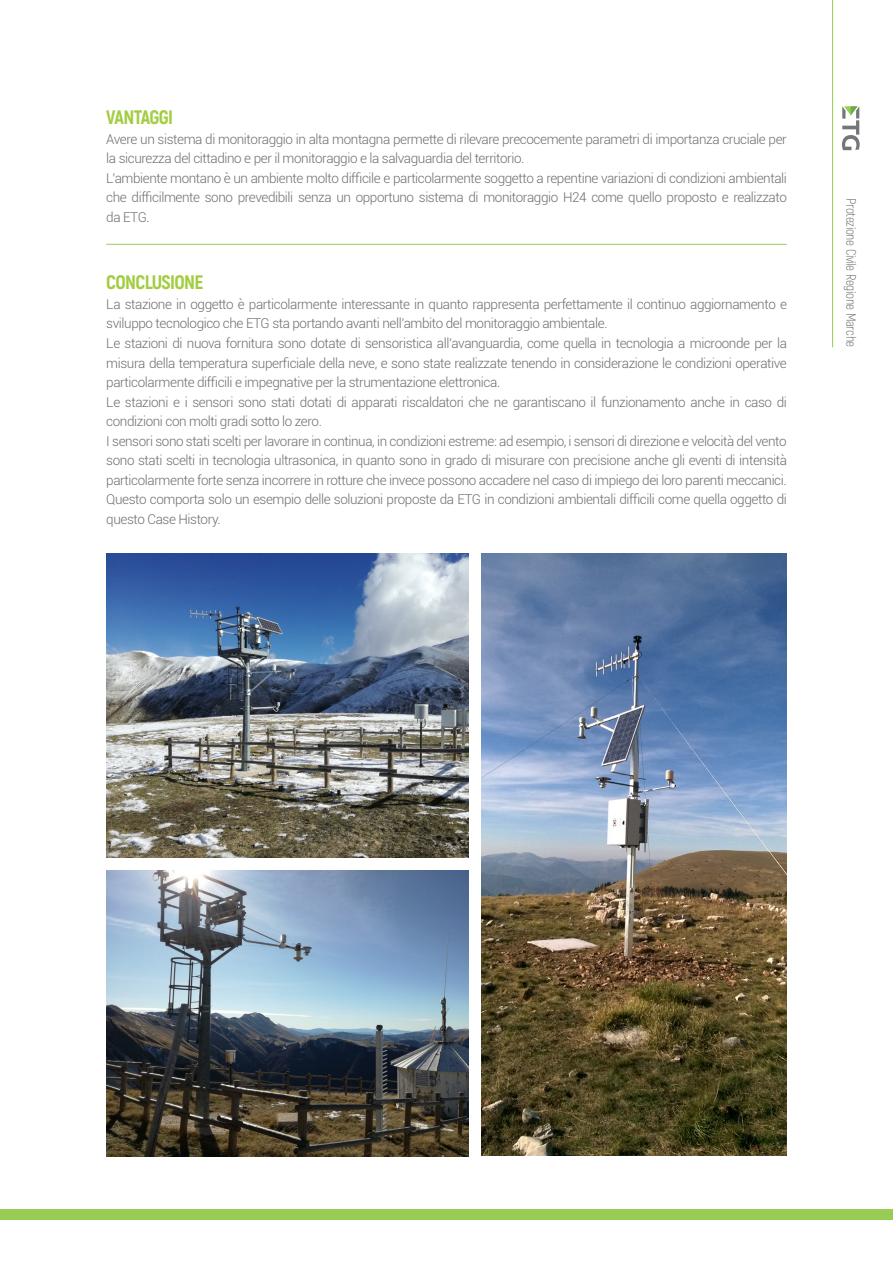
<style>
.page{position:relative;width:893px;height:1263px;background:#fff}
.page>*{position:absolute;margin:0;border:0;box-sizing:border-box;transform-origin:0 0}
.t1{font:800 19.5px "Akrobat";letter-spacing:-.03em;color:#a2cd41}
.t2{font:300 13.5px/19.5px "Roboto";letter-spacing:-.03em;color:#6c6d70}
.t3{font:300 13.5px "Akrobat";letter-spacing:-.03em;color:#6c6d70}
</style>
<div class="page">
<hr style="left:832px;top:0;width:1px;height:347px;background:#99cc54">
<svg style="left:842px;top:106px;width:18px;height:44px"></svg>
<div style="left:0;top:1209px;width:893px;height:11px;background:#99cc54"></div>
<hr style="left:106px;top:244px;width:681px;height:1px;background:#99cc54">
<img style="left:106px;top:554px;width:363px;height:303px">
<img style="left:106px;top:871px;width:363px;height:286px">
<img style="left:482px;top:554px;width:305px;height:601px">
<p class="t1" style="left:106px;top:105px;width:68px">VANTAGGI</p>
<p class="t2" style="left:106px;top:129px;width:682px">Avere un sistema di monitoraggio in alta montagna permette di rilevare precocemente parametri di importanza cruciale per la sicurezza del cittadino e per il monitoraggio e la salvaguardia del territorio.</p>
<p class="t2" style="left:106px;top:168px;width:682px;text-align:justify">L’ambiente montano è un ambiente molto difficile e particolarmente soggetto a repentine variazioni di condizioni ambientali che difficilmente sono prevedibili senza un opportuno sistema di monitoraggio H24 come quello proposto e realizzato da ETG.</p>
<p class="t1" style="left:106px;top:270px;width:99px">CONCLUSIONE</p>
<p class="t2" style="left:106px;top:294px;width:682px">La stazione in oggetto è particolarmente interessante in quanto rappresenta perfettamente il continuo aggiornamento e sviluppo tecnologico che ETG sta portando avanti nell’ambito del monitoraggio ambientale.</p>
<p class="t2" style="left:106px;top:333px;width:682px;text-align:justify">Le stazioni di nuova fornitura sono dotate di sensoristica all’avanguardia, come quella in tecnologia a microonde per la misura della temperatura superficiale della neve, e sono state realizzate tenendo in considerazione le condizioni operative particolarmente difficili e impegnative per la strumentazione elettronica.</p>
<p class="t2" style="left:106px;top:391px;width:682px">Le stazioni e i sensori sono stati dotati di apparati riscaldatori che ne garantiscano il funzionamento anche in caso di condizioni con molti gradi sotto lo zero.</p>
<p class="t2" style="left:106px;top:430px;width:682px;text-align:justify">I sensori sono stati scelti per lavorare in continua, in condizioni estreme: ad esempio, i sensori di direzione e velocità del vento sono stati scelti in tecnologia ultrasonica, in quanto sono in grado di misurare con precisione anche gli eventi di intensità particolarmente forte senza incorrere in rotture che invece possono accadere nel caso di impiego dei loro parenti meccanici.</p>
<p class="t2" style="left:106px;top:489px;width:682px">Questo comporta solo un esempio delle soluzioni proposte da ETG in condizioni ambientali difficili come quella oggetto di questo Case History.</p>
<p class="t3" style="left:859px;top:198px;width:151px;rotate:90deg">Protezione Civile Regione Marche</p>
</div>
